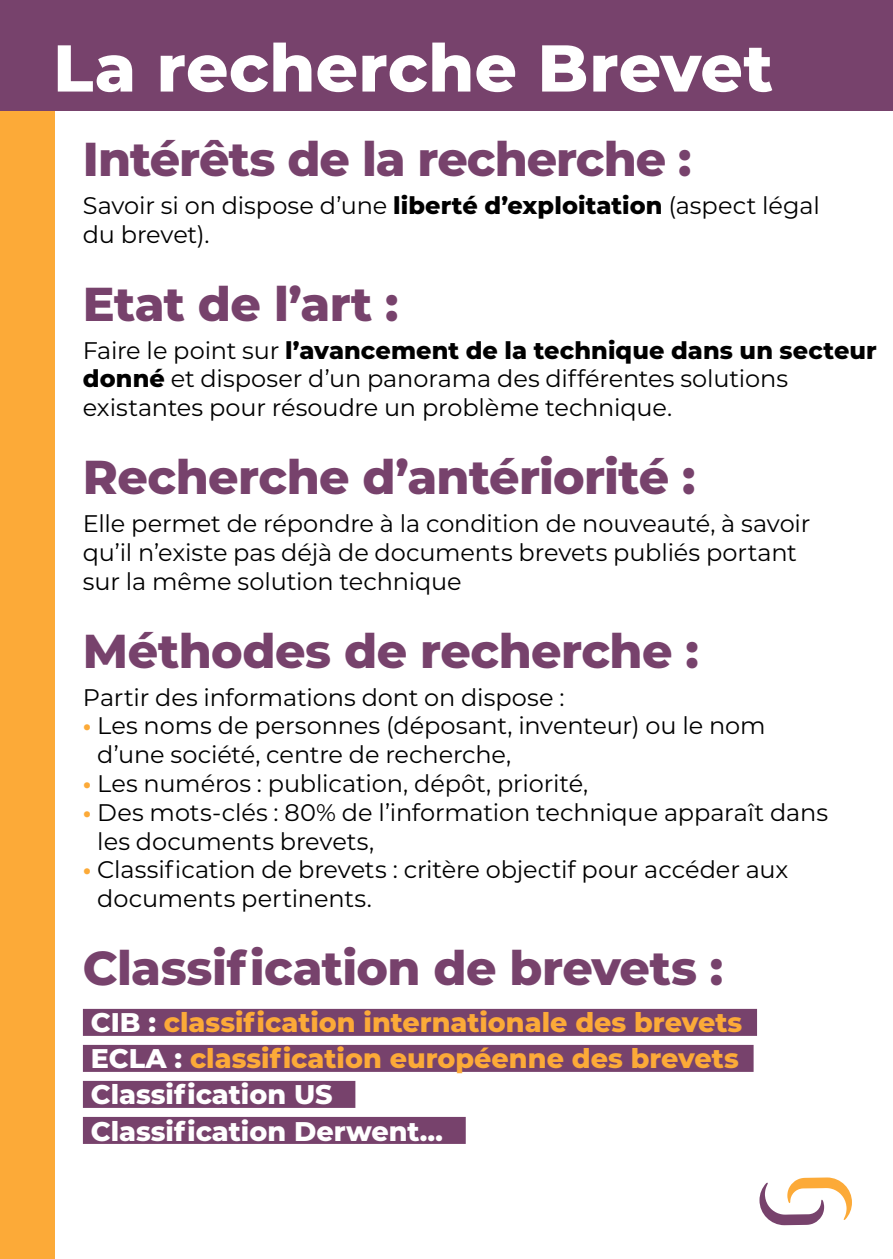
<style>
.page{position:relative;width:893px;height:1259px;background:#fff}
.page>*{position:absolute;margin:0;border:0;box-sizing:border-box;transform-origin:0 0}
.t1{font:800 66px "Montserrat";letter-spacing:.005em;color:#fff}
.t2{font:800 47.4px "Montserrat";letter-spacing:-.015em;color:#77426c}
.t3{font:800 27px/36px "Montserrat";color:#fcaa38}
.t4{font:24px/28.8px "Montserrat";letter-spacing:-.005em;color:#000}
.s1{font-weight:800}
.s2{font-weight:700;color:#fcaa38}
.s3{color:#fff}
.s4{color:#77426c}
</style>
<div class="page">
<div style="left:0;top:0;width:54px;height:1259px;background:#fcaa38"></div>
<div style="left:0;top:0;width:893px;height:111px;background:#77426c"></div>
<svg style="left:759px;top:1177px;width:93px;height:48px"></svg>
<div style="left:83px;top:1009px;width:674px;height:27px;background:#77426c"></div>
<div style="left:83px;top:1045px;width:671px;height:27px;background:#77426c"></div>
<div style="left:83px;top:1081px;width:272px;height:27px;background:#77426c"></div>
<div style="left:83px;top:1117px;width:383px;height:27px;background:#77426c"></div>
<h1 class="t1" style="left:53px;top:20px;width:721px">La recherche Brevet</h1>
<h2 class="t2" style="left:83px;top:125px;width:610px">Intérêts de la recherche :</h2>
<p class="t4" style="left:83px;top:190px;width:738px">Savoir si on dispose d’une <span class="s1">liberté d’exploitation</span> (aspect légal du brevet).</p>
<h2 class="t2" style="left:83px;top:269px;width:317px">Etat de l’art :</h2>
<p class="t4" style="left:83px;top:335px;width:795px">Faire le point sur <span class="s1">l’avancement de la technique dans un secteur donné</span> et disposer d’un panorama des différentes solutions existantes pour résoudre un problème technique.</p>
<h2 class="t2" style="left:83px;top:443px;width:614px">Recherche d’antériorité :</h2>
<p class="t4" style="left:83px;top:508px;width:729px">Elle permet de répondre à la condition de nouveauté, à savoir qu’il n’existe pas déjà de documents brevets publiés portant sur la même solution technique</p>
<h2 class="t2" style="left:83px;top:616px;width:617px">Méthodes de recherche :</h2>
<p class="t4" style="left:83px;top:682px;width:483px">Partir des informations dont on dispose :</p>
<p class="t4" style="left:97px;top:710px;width:670px;text-indent:-14px"><span class="s2">•</span> Les noms de personnes (déposant, inventeur) ou le nom d’une société, centre de recherche,</p>
<p class="t4" style="left:83px;top:768px;width:507px"><span class="s2">•</span> Les numéros : publication, dépôt, priorité,</p>
<p class="t4" style="left:97px;top:797px;width:732px;text-indent:-14px"><span class="s2">•</span> Des mots-clés : 80% de l’information technique apparaît dans les documents brevets,</p>
<p class="t4" style="left:97px;top:854px;width:693px;text-indent:-14px"><span class="s2">•</span> Classification de brevets : critère objectif pour accéder aux documents pertinents.</p>
<h2 class="t2" style="left:83px;top:933px;width:642px">Classification de brevets :</h2>
<p class="t3" style="left:91px;top:1003px;width:668px"><span class="s3">CIB :</span> classification internationale des brevets<span class="s4">s </span><span class="s3">ECLA :</span> classification européenne des brevets<span class="s4">s </span><span class="s3">Classification US</span> <span class="s4">s<br></span><span class="s3">Classification Derwent…</span> <span class="s4">s</span></p>
</div>
